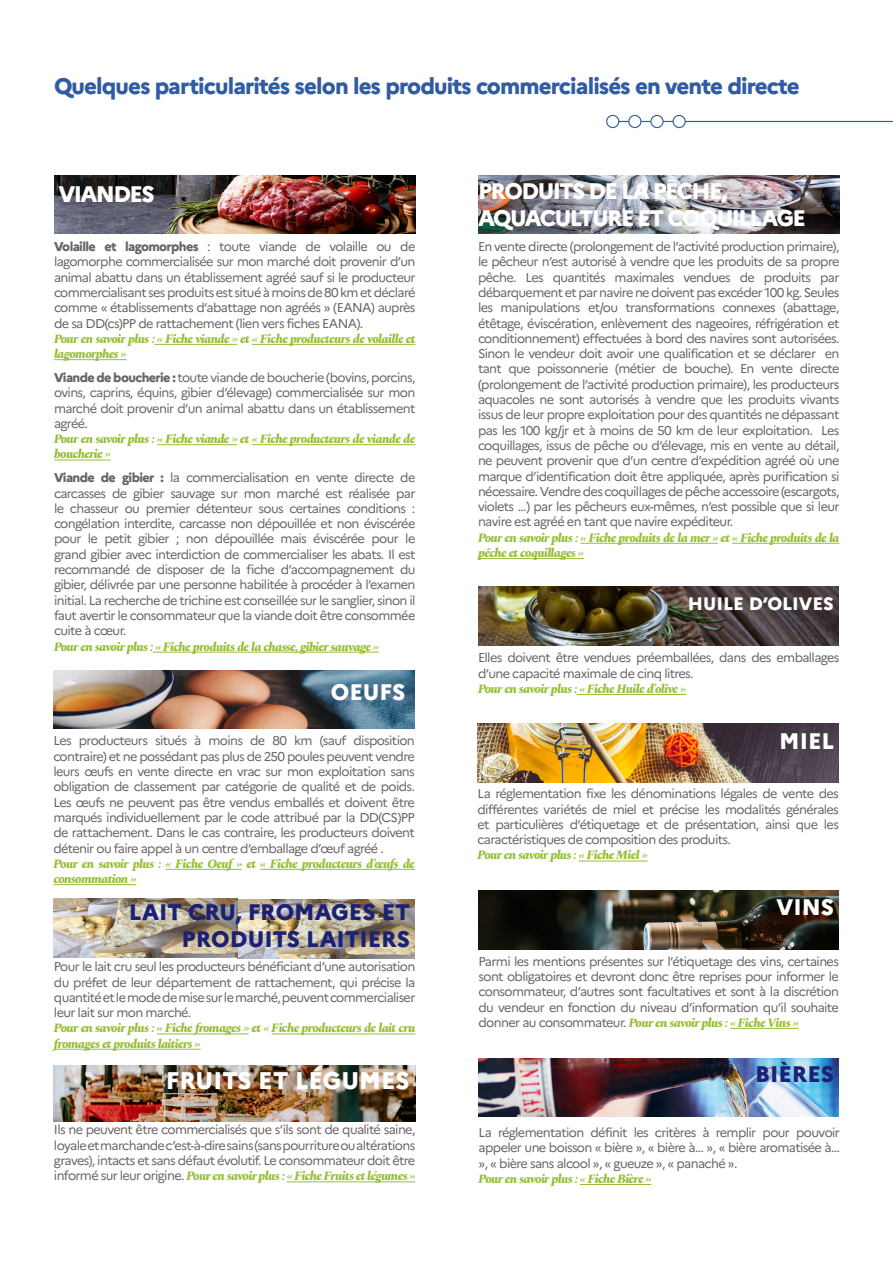
<style>
.page{position:relative;width:893px;height:1263px;background:#fff}
.page>*{position:absolute;margin:0;border:0;box-sizing:border-box;transform-origin:0 0}
.t1{font:800 24px "Marianne";color:#fff}
.t2{font:800 22.5px "Marianne";letter-spacing:-.04em;color:#315ca2}
.t3{font:800 22.5px/27px "Marianne";letter-spacing:-.07em;color:#fff}
.t4{font:800 22.5px/27px "Marianne";color:#1d2173;text-align:right}
.t5{font:800 18px "Marianne";color:#fff}
.t6{font:12.75px/15.3px "Marianne";letter-spacing:-.05em;color:#696362;text-align:justify}
.t7{font:italic 800 12.75px/15.3px "Spectral";letter-spacing:-.05em;color:#97be36}
.s1{font-weight:800}
.s2{font-family:"Spectral";font-weight:800;font-style:italic;color:#97be36}
</style>
<div class="page">
<img style="left:54px;top:899px;width:361px;height:59px">
<hr style="left:614px;top:121px;width:279px;height:1px;background:#315ca2">
<svg style="left:673px;top:115px;width:12px;height:13px"></svg>
<div style="left:672px;top:115px;width:14px;height:13px;border:1px solid #315ca2;border-radius:50%"></div>
<svg style="left:651px;top:115px;width:12px;height:13px"></svg>
<div style="left:650px;top:115px;width:14px;height:13px;border:1px solid #315ca2;border-radius:50%"></div>
<div style="left:629px;top:115px;width:12px;height:13px;background:#fff;border-radius:50%"></div>
<div style="left:628px;top:115px;width:13px;height:13px;border:1px solid #315ca2;border-radius:50%"></div>
<div style="left:607px;top:115px;width:12px;height:13px;background:#fff;border-radius:50%"></div>
<div style="left:606px;top:115px;width:13px;height:13px;border:1px solid #315ca2;border-radius:50%"></div>
<hr style="left:730px;top:1028px;width:69px;height:1px;background:#97be36">
<img style="left:479px;top:891px;width:360px;height:58px">
<img style="left:477px;top:723px;width:362px;height:59px">
<hr style="left:579px;top:861px;width:69px;height:1px;background:#97be36">
<img style="left:479px;top:587px;width:360px;height:58px">
<hr style="left:577px;top:694px;width:109px;height:1px;background:#97be36">
<img style="left:479px;top:1058px;width:360px;height:59px">
<hr style="left:580px;top:1184px;width:71px;height:1px;background:#97be36">
<hr style="left:287px;top:1181px;width:128px;height:1px;background:#97be36">
<img style="left:54px;top:1066px;width:361px;height:55px">
<hr style="left:581px;top:543px;width:137px;height:1px;background:#97be36">
<hr style="left:732px;top:543px;width:107px;height:1px;background:#97be36">
<hr style="left:478px;top:558px;width:106px;height:1px;background:#97be36">
<img style="left:478px;top:175px;width:361px;height:59px">
<hr style="left:157px;top:1033px;width:92px;height:1px;background:#97be36">
<hr style="left:272px;top:1033px;width:143px;height:1px;background:#97be36">
<hr style="left:54px;top:1049px;width:147px;height:1px;background:#97be36">
<hr style="left:166px;top:869px;width:76px;height:1px;background:#97be36">
<hr style="left:260px;top:869px;width:155px;height:1px;background:#97be36">
<hr style="left:53px;top:884px;width:83px;height:1px;background:#97be36">
<img style="left:53px;top:670px;width:362px;height:59px">
<hr style="left:154px;top:344px;width:83px;height:1px;background:#97be36">
<hr style="left:252px;top:344px;width:163px;height:1px;background:#97be36">
<hr style="left:54px;top:359px;width:73px;height:1px;background:#97be36">
<hr style="left:157px;top:444px;width:80px;height:1px;background:#97be36">
<hr style="left:252px;top:444px;width:163px;height:1px;background:#97be36">
<hr style="left:54px;top:460px;width:57px;height:1px;background:#97be36">
<hr style="left:153px;top:652px;width:226px;height:1px;background:#97be36">
<img style="left:54px;top:175px;width:361px;height:59px">
<p class="t2" style="left:54px;top:72px;width:747px">Quelques particularités selon les produits commercialisés en vente directe</p>
<p class="t3" style="left:58px;top:181px;width:98px">VIANDES</p>
<p class="t6" style="left:54px;top:239px;width:363px"><span class="s1">Volaille et lagomorphes</span> : toute viande de volaille ou de lagomorphe commercialisée sur mon marché doit provenir d’un animal abattu dans un établissement agréé sauf si le producteur commercialisant ses produits est situé à moins de 80 km et déclaré comme « établissements d’abattage non agréés » (EANA) auprès de sa DD(cs)PP de rattachement (lien vers fiches EANA).</p>
<p class="t7" style="left:54px;top:331px;width:363px">Pour en savoir plus : « Fiche viande » et « Fiche producteurs de volaille et lagomorphes »</p>
<p class="t6" style="left:54px;top:370px;width:363px"><span class="s1">Viande de boucherie :</span> toute viande de boucherie (bovins, porcins, ovins, caprins, équins, gibier d’élevage) commercialisée sur mon marché doit provenir d’un animal abattu dans un établissement agréé.</p>
<p class="t7" style="left:54px;top:432px;width:363px">Pour en savoir plus : « Fiche viande » et « Fiche producteurs de viande de boucherie »</p>
<p class="t6" style="left:54px;top:470px;width:363px"><span class="s1">Viande de gibier :</span> la commercialisation en vente directe de carcasses de gibier sauvage sur mon marché est réalisée par le chasseur ou premier détenteur sous certaines conditions : congélation interdite, carcasse non dépouillée et non éviscérée pour le petit gibier ; non dépouillée mais éviscérée pour le grand gibier avec interdiction de commercialiser les abats. Il est recommandé de disposer de la fiche d’accompagnement du gibier, délivrée par une personne habilitée à procéder à l’examen initial. La recherche de trichine est conseillée sur le sanglier, sinon il faut avertir le consommateur que la viande doit être consommée cuite à cœur.</p>
<p class="t7" style="left:54px;top:639px;width:326px">Pour en savoir plus : « Fiche produits de la chasse, gibier sauvage »</p>
<p class="t3" style="left:331px;top:678px;width:76px">OEUFS</p>
<p class="t6" style="left:53px;top:733px;width:363px">Les producteurs situés à moins de 80 km (sauf disposition contraire) et ne possédant pas plus de 250 poules peuvent vendre leurs œufs en vente directe en vrac sur mon exploitation sans obligation de classement par catégorie de qualité et de poids.<br>Les œufs ne peuvent pas être vendus emballés et doivent être marqués individuellement par le code attribué par la DD(CS)PP de rattachement. Dans le cas contraire, les producteurs doivent détenir ou faire appel à un centre d’emballage d’œuf agréé .</p>
<p class="t7" style="left:53px;top:856px;width:363px">Pour en savoir plus : « Fiche Oeuf » et « Fiche producteurs d’œufs de consommation »</p>
<p class="t4" style="left:129px;top:899px;width:283px">LAIT CRU, FROMAGES ET<br>PRODUITS LAITIERS</p>
<p class="t6" style="left:54px;top:959px;width:363px">Pour le lait cru seul les producteurs bénéficiant d’une autorisation du préfet de leur département de rattachement, qui précise la quantité et le mode de mise sur le marché, peuvent commercialiser leur lait sur mon marché.</p>
<p class="t7" style="left:54px;top:1021px;width:363px">Pour en savoir plus : « Fiche fromages » et « Fiche producteurs de lait cru fromages et produits laitiers »</p>
<p class="t1" style="left:166px;top:1065px;width:245px">FRUITS ET LÉGUMES</p>
<p class="t6" style="left:54px;top:1122px;width:363px">Ils ne peuvent être commercialisés que s’ils sont de qualité saine, loyale et marchande c’est-à-dire sains (sans pourriture ou altérations graves), intacts et sans défaut évolutif. Le consommateur doit être informé sur leur origine. <span class="s2">Pour en savoir plus : « Fiche Fruits et légumes »</span></p>
<p class="t3" style="left:478px;top:178px;width:329px">PRODUITS DE LA PÊCHE,<br>AQUACULTURE ET COQUILLAGE</p>
<p class="t6" style="left:478px;top:239px;width:363px">En vente directe (prolongement de l’activité production primaire), le pêcheur n’est autorisé à vendre que les produits de sa propre pêche. Les quantités maximales vendues de produits par débarquement et par navire ne doivent pas excéder 100 kg. Seules les manipulations et/ou transformations connexes (abattage, étêtage, éviscération, enlèvement des nageoires, réfrigération et conditionnement) effectuées à bord des navires sont autorisées.<br>Sinon le vendeur doit avoir une qualification et se déclarer en tant que poissonnerie (métier de bouche). En vente directe (prolongement de l’activité production primaire), les producteurs aquacoles ne sont autorisés à vendre que les produits vivants issus de leur propre exploitation pour des quantités ne dépassant pas les 100 kg/jr et à moins de 50 km de leur exploitation. Les coquillages, issus de pêche ou d’élevage, mis en vente au détail, ne peuvent provenir que d’un centre d’expédition agréé où une marque d’identification doit être appliquée, après purification si nécessaire. Vendre des coquillages de pêche accessoire (escargots, violets …) par les pêcheurs eux-mêmes, n’est possible que si leur navire est agréé en tant que navire expéditeur.</p>
<p class="t7" style="left:478px;top:530px;width:363px">Pour en savoir plus : « Fiche produits de la mer » et « Fiche produits de la pêche et coquillages »</p>
<p class="t5" style="left:688px;top:592px;width:147px">HUILE D’OLIVES</p>
<p class="t6" style="left:478px;top:650px;width:363px">Elles doivent être vendues préemballées, dans des emballages d’une capacité maximale de cinq litres.</p>
<p class="t7" style="left:478px;top:681px;width:210px">Pour en savoir plus : « Fiche Huile d’olive »</p>
<p class="t3" style="left:779px;top:728px;width:56px">MIEL</p>
<p class="t6" style="left:477px;top:786px;width:363px">La réglementation fixe les dénominations légales de vente des différentes variétés de miel et précise les modalités générales et particulières d’étiquetage et de présentation, ainsi que les caractéristiques de composition des produits.</p>
<p class="t7" style="left:477px;top:848px;width:172px">Pour en savoir plus : « Fiche Miel »</p>
<p class="t3" style="left:776px;top:893px;width:59px">VINS</p>
<p class="t6" style="left:479px;top:953px;width:362px">Parmi les mentions présentes sur l’étiquetage des vins, certaines sont obligatoires et devront donc être reprises pour informer le consommateur, d’autres sont facultatives et sont à la discrétion du vendeur en fonction du niveau d’information qu’il souhaite donner au consommateur. <span class="s2">Pour en savoir plus : « Fiche Vins »</span></p>
<p class="t4" style="left:755px;top:1060px;width:80px">BIÈRES</p>
<p class="t6" style="left:479px;top:1125px;width:363px">La réglementation définit les critères à remplir pour pouvoir appeler une boisson « bière », « bière à… », « bière aromatisée à… », « bière sans alcool », « gueuze », « panaché ».</p>
<p class="t7" style="left:479px;top:1171px;width:174px">Pour en savoir plus : « Fiche Bière »</p>
</div>
